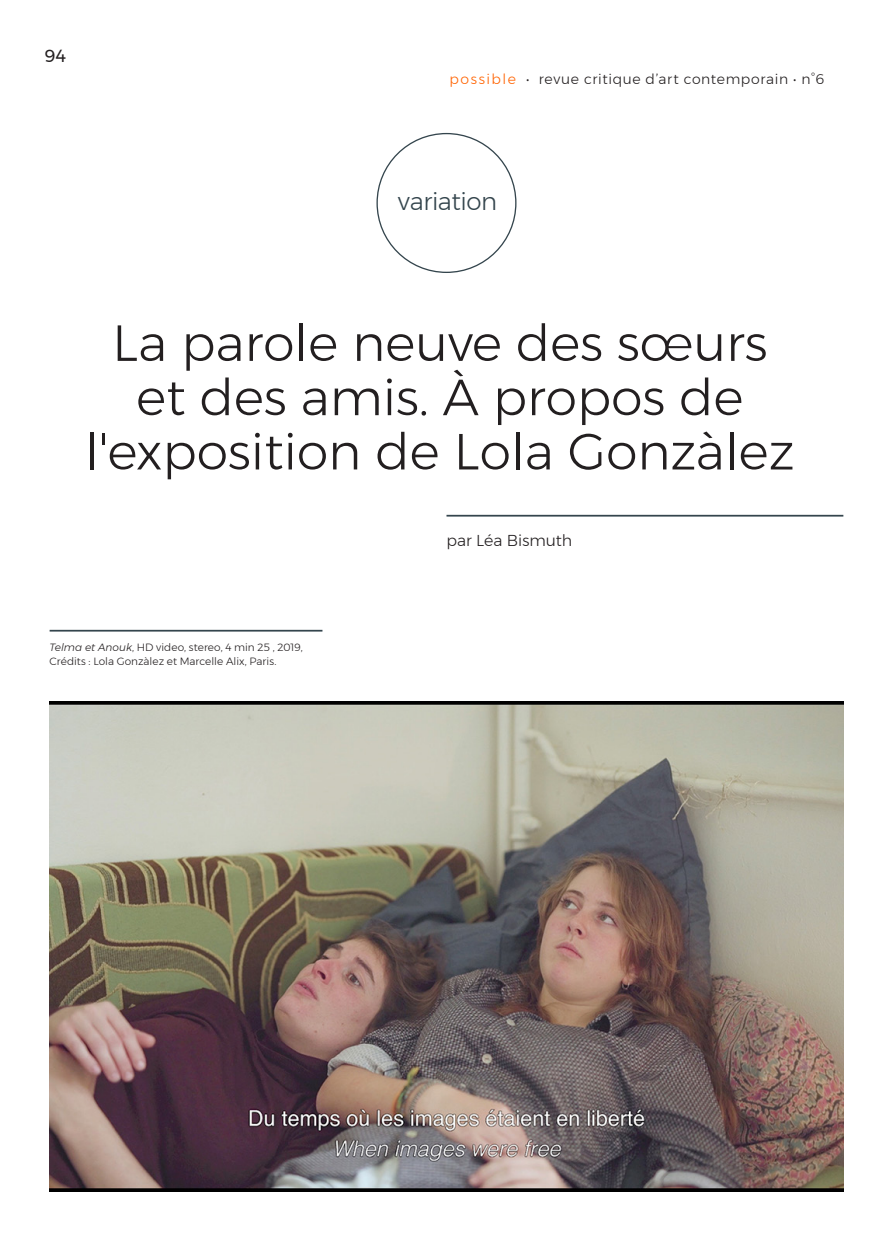
<style>
.page{position:relative;width:893px;height:1241px;background:#fff}
.page>*{position:absolute;margin:0;border:0;box-sizing:border-box;transform-origin:0 0}
.t1{font:300 50.75px/54.2px "Montserrat";color:#231f20;text-align:center}
.t2{font:300 24.5px "Montserrat";letter-spacing:-.015em;color:#34454d}
.t3{font:17.5px "Montserrat";color:#231f20}
.Sous_titre_auteur__e{font:300 15.75px "Montserrat";color:#231f20}
.t4{font:300 14px "Montserrat";letter-spacing:.045em;color:#231f20}
.Entretien_légendes{font:300 10.5px/14px "Montserrat";color:#231f20}
.s1{color:#ff6300}
.s2{font-style:italic}
</style>
<div class="page">
<hr style="left:446px;top:514px;width:397px;height:2px;background:#34454d">
<img style="left:50px;top:701px;width:793px;height:490px">
<hr style="left:50px;top:629px;width:272px;height:2px;background:#34454d">
<p class="t3" style="left:45px;top:42px;width:23px">94</p>
<h3 class="t4" style="left:449px;top:69px;width:376px"><span class="s1">possible</span> • revue critique d’art contemporain • n°6</h3>
<h2 class="t2" style="left:398px;top:183px;width:101px">variation</h2>
<p class="t1" style="left:112px;top:315px;width:657px">La parole neuve des sœurs</p>
<p class="t1" style="left:85px;top:369px;width:711px">et des amis. À propos de l'exposition de Lola Gonzàlez</p>
<p class="Sous_titre_auteur__e" style="left:446px;top:529px;width:127px">par Léa Bismuth</p>
<p class="Entretien_légendes" style="left:50px;top:640px;width:255px"><span class="s2">Telma et Anouk</span>, HD video, stereo, 4 min 25 , 2019,<br>Crédits : Lola Gonzàlez et Marcelle Alix, Paris.</p>
</div>
